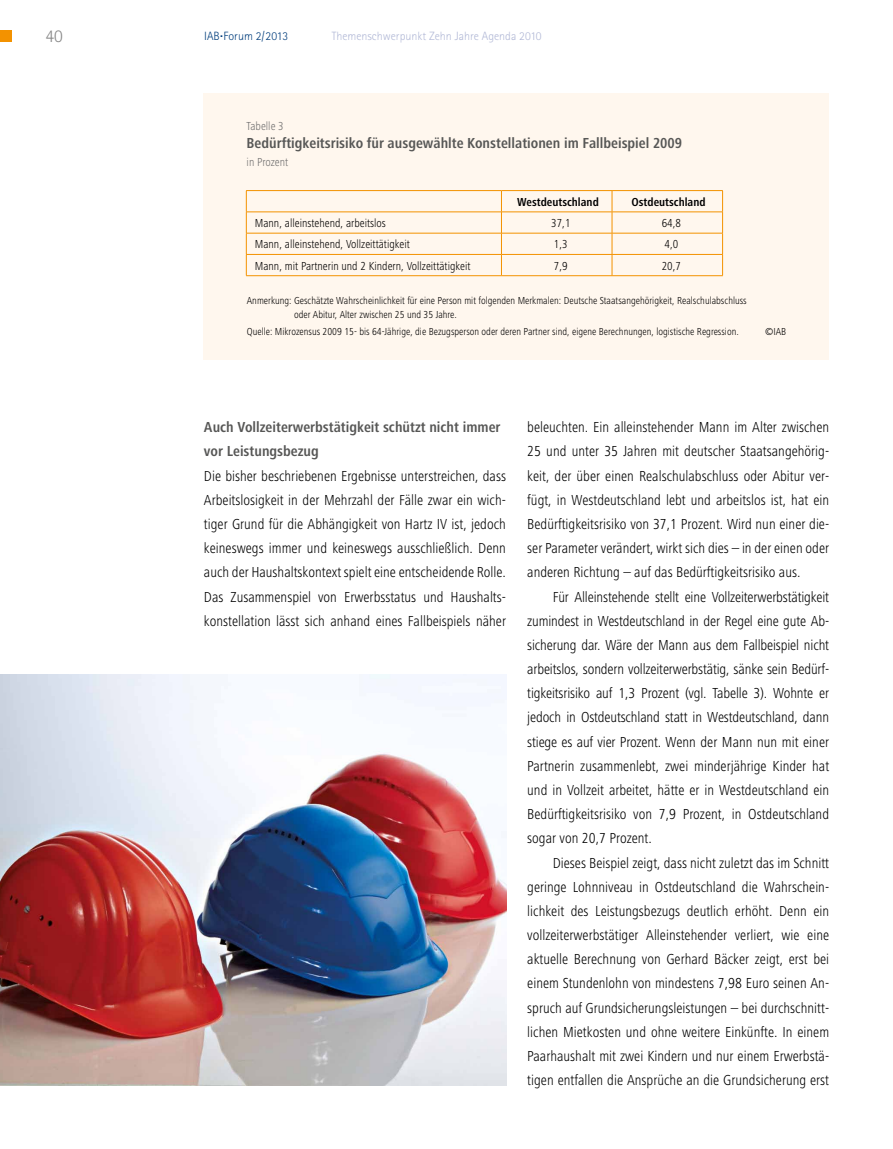
<style>
.page{position:relative;width:893px;height:1149px;background:#fff}
.page>*{position:absolute;margin:0;border:0;box-sizing:border-box;transform-origin:0 0}
.t1{font:300 18px "Rotis Sans Serif";color:#878787}
.t2{font:300 condensed 15px/24.2px "Frutiger Next LT";color:#000;text-align:justify}
.t3{font:700 condensed 15px/24.2px "Frutiger Next LT";color:#575756}
.t4{font:300 condensed 12px "Frutiger Next LT";color:#000}
.t5{font:300 12px "Rotis Sans Serif";color:#b1b8d6}
.t6{font:700 condensed 12px "Frutiger Next LT";color:#000}
.t7{font:300 condensed 12px "Frutiger Next LT";color:#706f6f}
.t8{font:300 12px "Rotis Sans Serif";color:#003d7c}
.t9{font:300 condensed 10.5px/13.5px "Frutiger Next LT";color:#000}
</style>
<div class="page">
<div style="left:0;top:30px;width:12px;height:12px;background:#f39200"></div>
<div style="left:204px;top:94px;width:625px;height:265px;background:#fff7ee"></div>
<hr style="left:246px;top:190px;width:255px;height:1px;background:#f39200">
<hr style="left:501px;top:190px;width:111px;height:1px;background:#f39200">
<hr style="left:612px;top:190px;width:111px;height:1px;background:#f39200">
<hr style="left:246px;top:211px;width:255px;height:1px;background:#f39200">
<hr style="left:501px;top:211px;width:111px;height:1px;background:#f39200">
<hr style="left:612px;top:211px;width:111px;height:1px;background:#f39200">
<hr style="left:246px;top:233px;width:255px;height:1px;background:#f39200">
<hr style="left:501px;top:233px;width:111px;height:1px;background:#f39200">
<hr style="left:612px;top:233px;width:111px;height:1px;background:#f39200">
<hr style="left:246px;top:254px;width:255px;height:1px;background:#f39200">
<svg style="left:246px;top:191px;width:1px;height:84px"></svg>
<hr style="left:501px;top:254px;width:111px;height:1px;background:#f39200">
<svg style="left:501px;top:191px;width:1px;height:84px"></svg>
<hr style="left:612px;top:254px;width:111px;height:1px;background:#f39200">
<svg style="left:612px;top:191px;width:1px;height:84px"></svg>
<svg style="left:722px;top:191px;width:1px;height:84px"></svg>
<hr style="left:246px;top:275px;width:255px;height:1px;background:#f39200">
<hr style="left:501px;top:275px;width:111px;height:1px;background:#f39200">
<hr style="left:612px;top:275px;width:111px;height:1px;background:#f39200">
<img style="left:0;top:674px;width:506px;height:410px">
<p class="t1" style="left:45px;top:25px;width:19px">40</p>
<p class="t8" style="left:204px;top:29px;width:86px">IAB<sup>.</sup>Forum 2/2013</p>
<p class="t5" style="left:332px;top:29px;width:211px">Themenschwerpunkt Zehn Jahre Agenda 2010</p>
<p class="t7" style="left:247px;top:120px;width:39px">Tabelle 3</p>
<p class="t3" style="left:247px;top:131px;width:437px">Bedürftigkeitsrisiko für ausgewählte Konstellationen im Fallbeispiel 2009</p>
<p class="t7" style="left:247px;top:156px;width:43px">in Prozent</p>
<p class="t6" style="left:517px;top:195px;width:83px">Westdeutschland</p>
<p class="t6" style="left:631px;top:195px;width:76px">Ostdeutschland</p>
<p class="t4" style="left:255px;top:216px;width:132px">Mann, alleinstehend, arbeitslos</p>
<p class="t4" style="left:551px;top:216px;width:21px">37,1</p>
<p class="t4" style="left:662px;top:216px;width:21px">64,8</p>
<p class="t4" style="left:255px;top:238px;width:157px">Mann, alleinstehend, Vollzeittätigkeit</p>
<p class="t4" style="left:554px;top:238px;width:15px">1,3</p>
<p class="t4" style="left:665px;top:238px;width:15px">4,0</p>
<p class="t4" style="left:255px;top:259px;width:217px">Mann, mit Partnerin und 2 Kindern, Vollzeittätigkeit</p>
<p class="t4" style="left:554px;top:259px;width:15px">7,9</p>
<p class="t4" style="left:662px;top:259px;width:21px">20,7</p>
<p class="t9" style="left:294px;top:294px;width:454px;text-indent:-47px">Anmerkung: Geschätzte Wahrscheinlichkeit für eine Person mit folgenden Merkmalen: Deutsche Staatsangehörigkeit, Realschulabschluss oder Abitur, Alter zwischen 25 und 35 Jahre.</p>
<p class="t9" style="left:247px;top:325px;width:493px">Quelle: Mikrozensus 2009 15- bis 64-Jährige, die Bezugsperson oder deren Partner sind, eigene Berechnungen, logistische Regression.</p>
<p class="t9" style="left:765px;top:325px;width:23px">©IAB</p>
<p class="t3" style="left:204px;top:415px;width:298px">Auch Vollzeiterwerbstätigkeit schützt nicht immer vor Leistungsbezug</p>
<p class="t2" style="left:204px;top:463px;width:304px">Die bisher beschriebenen Ergebnisse unterstreichen, dass Arbeitslosigkeit in der Mehrzahl der Fälle zwar ein wich&shy;tiger Grund für die Abhängigkeit von Hartz IV ist, jedoch keineswegs immer und keineswegs ausschließlich. Denn auch der Haushaltskontext spielt eine entscheidende Rolle.<br>Das Zusammenspiel von Erwerbsstatus und Haushalts&shy;konstellation lässt sich anhand eines Fallbeispiels näher</p>
<p class="t2" style="left:527px;top:415px;width:303px">beleuchten. Ein alleinstehender Mann im Alter zwischen 25 und unter 35 Jahren mit deutscher Staatsangehörig&shy;keit, der über einen Realschulabschluss oder Abitur ver&shy;fügt, in Westdeutschland lebt und arbeitslos ist, hat ein Bedürftigkeitsrisiko von 37,1 Prozent. Wird nun einer die&shy;ser Parameter verändert, wirkt sich dies – in der einen oder anderen Richtung – auf das Bedürftigkeitsrisiko aus.</p>
<p class="t2" style="left:527px;top:584px;width:303px;text-indent:26px">Für Alleinstehende stellt eine Vollzeiterwerbstätigkeit zumindest in Westdeutschland in der Regel eine gute Ab&shy;sicherung dar. Wäre der Mann aus dem Fallbeispiel nicht arbeitslos, sondern vollzeiterwerbstätig, sänke sein Bedürf&shy;tigkeitsrisiko auf 1,3 Prozent (vgl. Tabelle 3). Wohnte er jedoch in Ostdeutschland statt in Westdeutschland, dann stiege es auf vier Prozent. Wenn der Mann nun mit einer Partnerin zusammenlebt, zwei minderjährige Kinder hat und in Vollzeit arbeitet, hätte er in Westdeutschland ein Bedürftigkeitsrisiko von 7,9 Prozent, in Ostdeutschland sogar von 20,7 Prozent.</p>
<p class="t2" style="left:527px;top:850px;width:303px;text-indent:26px">Dieses Beispiel zeigt, dass nicht zuletzt das im Schnitt geringe Lohnniveau in Ostdeutschland die Wahrschein&shy;lichkeit des Leistungsbezugs deutlich erhöht. Denn ein vollzeiterwerbstätiger Alleinstehender verliert, wie eine aktuelle Berechnung von Gerhard Bäcker zeigt, erst bei einem Stundenlohn von mindestens 7,98 Euro seinen An&shy;spruch auf Grundsicherungsleistungen – bei durchschnitt&shy;lichen Mietkosten und ohne weitere Einkünfte. In einem Paarhaushalt mit zwei Kindern und nur einem Erwerbstä&shy;tigen entfallen die Ansprüche an die Grundsicherung erst</p>
</div>
